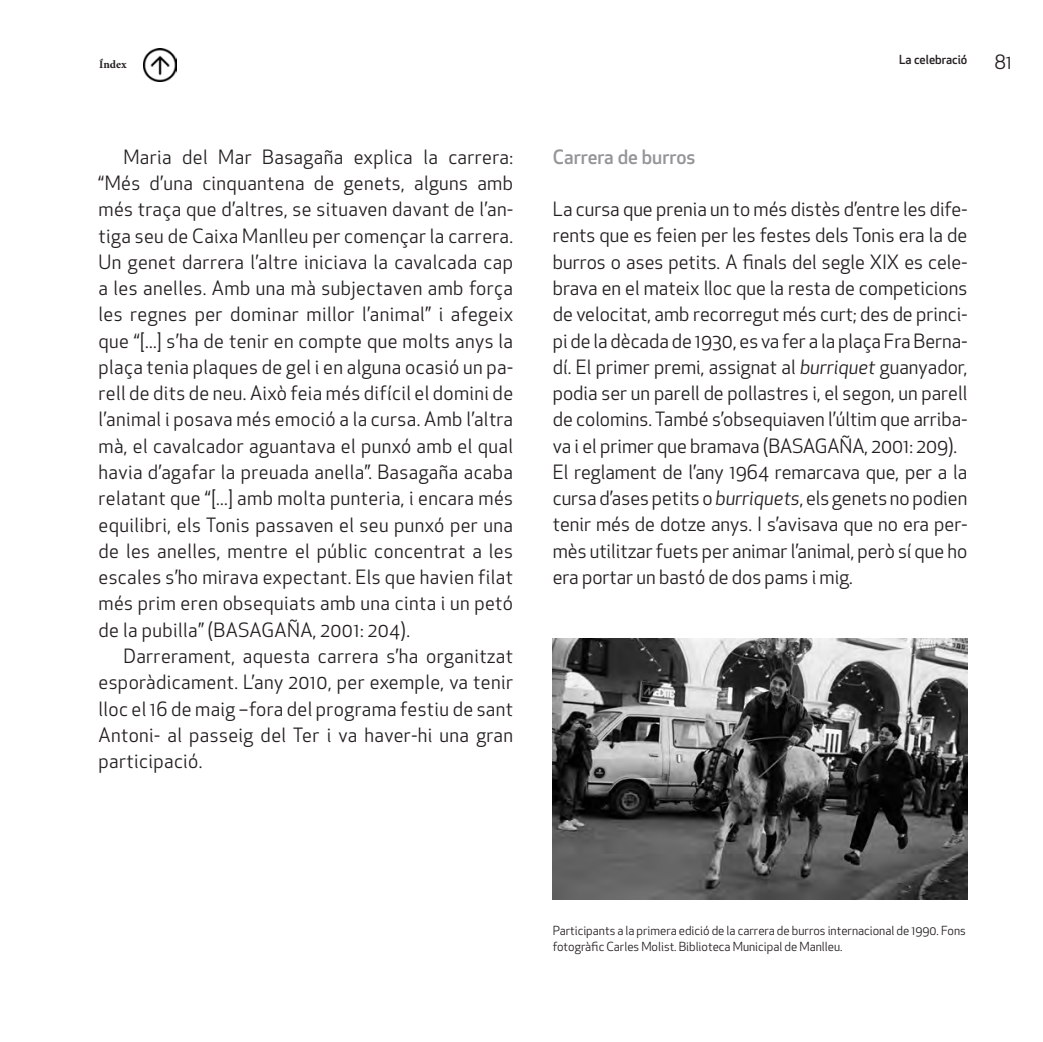
<style>
.page{position:relative;width:1043px;height:1042px;background:#fff}
.page>*{position:absolute;margin:0;border:0;box-sizing:border-box;transform-origin:0 0}
.t1{font:19.25px/26.2px "Apex New";color:#231f20;text-align:justify}
.t2{font:500 19.25px "Apex New";color:#939598}
.t3{font:12.25px/15.8px "Apex New";color:#231f20}
.t4{font:500 12.25px "Apex New";color:#231f20}
.t5{font:700 11.38px "Minion Pro";color:#231f20}
.s1{font-style:italic}
</style>
<div class="page">
<img style="left:552px;top:638px;width:415px;height:260px">
<img style="left:144px;top:49px;width:33px;height:32px">
<p class="t5" style="left:99px;top:56px;width:29px">Índex</p>
<p class="t1" style="left:98px;top:143px;width:416px;text-indent:25px">Maria del Mar Basagaña explica la carrera: “Més d’una cinquantena de genets, alguns amb més traça que d’altres, se situaven davant de l’an&shy;tiga seu de Caixa Manlleu per començar la carrera.<br>Un genet darrera l’altre iniciava la cavalcada cap a les anelles. Amb una mà subjectaven amb força les regnes per dominar millor l’animal” i afegeix que “[...] s’ha de tenir en compte que molts anys la plaça tenia plaques de gel i en alguna ocasió un pa&shy;rell de dits de neu. Això feia més difícil el domini de l’animal i posava més emoció a la cursa. Amb l’altra mà, el cavalcador aguantava el punxó amb el qual havia d’agafar la preuada anella”. Basagaña acaba relatant que “[...] amb molta punteria, i encara més equilibri, els Tonis passaven el seu punxó per una de les anelles, mentre el públic concentrat a les escales s’ho mirava expectant. Els que havien filat més prim eren obsequiats amb una cinta i un petó de la pubilla” (BASAGAÑA, 2001: 204).</p>
<p class="t1" style="left:98px;top:642px;width:416px;text-indent:25px">Darrerament, aquesta carrera s’ha organitzat esporàdicament. L’any 2010, per exemple, va tenir lloc el 16 de maig –fora del programa festiu de sant Antoni- al passeig del Ter i va haver-hi una gran participació.</p>
<p class="t4" style="left:898px;top:51px;width:70px">La celebració</p>
<p class="t1" style="left:994px;top:49px;width:19px">81</p>
<p class="t2" style="left:552px;top:144px;width:144px">Carrera de burros</p>
<p class="t1" style="left:552px;top:196px;width:416px">La cursa que prenia un to més distès d’entre les dife&shy;rents que es feien per les festes dels Tonis era la de burros o ases petits. A finals del segle XIX es cele&shy;brava en el mateix lloc que la resta de competicions de velocitat, amb recorregut més curt; des de princi&shy;pi de la dècada de 1930, es va fer a la plaça Fra Berna&shy;dí. El primer premi, assignat al <span class="s1">burriquet</span> guanyador, podia ser un parell de pollastres i, el segon, un parell de colomins. També s’obsequiaven l’últim que arriba&shy;va i el primer que bramava (BASAGAÑA, 2001: 209).</p>
<p class="t1" style="left:552px;top:458px;width:416px">El reglament de l’any 1964 remarcava que, per a la cursa d’ases petits o <span class="s1">burriquets</span>, els genets no podien tenir més de dotze anys. I s’avisava que no era per&shy;mès utilitzar fuets per animar l’animal, però sí que ho era portar un bastó de dos pams i mig.</p>
<p class="t3" style="left:552px;top:922px;width:414px">Participants a la primera edició de la carrera de burros internacional de 1990. Fons fotogràfic Carles Molist. Biblioteca Municipal de Manlleu.</p>
</div>
